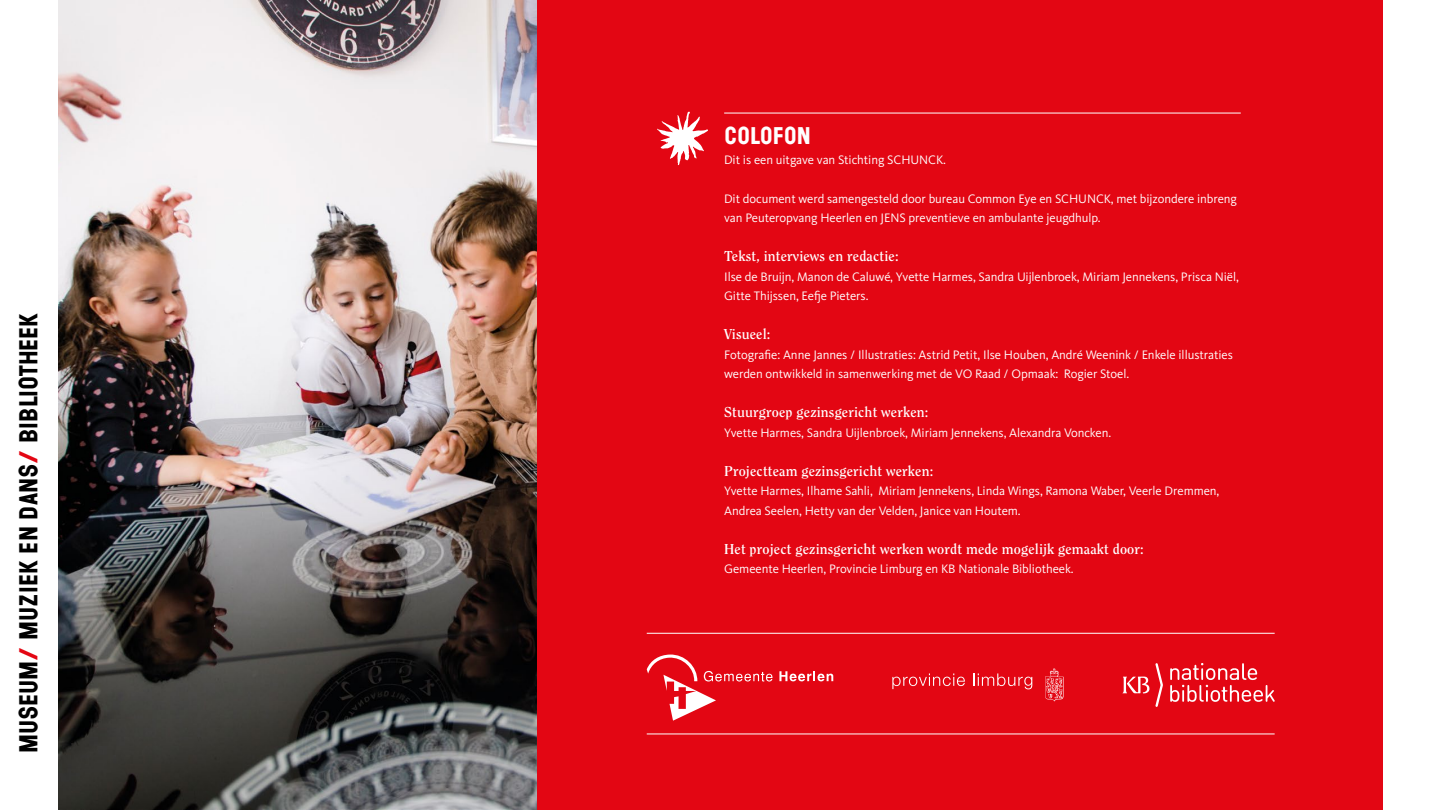
<style>
.page{position:relative;width:1440px;height:810px;background:#fff}
.page>*{position:absolute;margin:0;border:0;box-sizing:border-box;transform-origin:0 0}
.t1{font:24.15px "Wilma Base";color:#000}
.Citaat_wit{font:22.8px "Clearface Std";color:#fff}
.COlofon{font:22.5px "Wilma Base";letter-spacing:-.01em;color:#fff}
.Basis{font:700 14.25px "Clearface Std";letter-spacing:.01em;color:#fff}
.Basis-2{font:12.75px/19.5px "Kievit OT";letter-spacing:-.005em;color:#fff}
.s1{color:#e30613}
</style>
<div class="page">
<img style="left:58px;top:0;width:480px;height:810px">
<div style="left:538px;top:0;width:846px;height:810px;background:#e30613"></div>
<hr style="left:724px;top:113px;width:517px;height:1px;background:#fff">
<svg style="left:657px;top:112px;width:51px;height:53px"></svg>
<svg style="left:647px;top:654px;width:126px;height:67px"></svg>
<svg style="left:779px;top:671px;width:54px;height:10px"></svg>
<svg style="left:892px;top:673px;width:73px;height:16px"></svg>
<svg style="left:974px;top:673px;width:58px;height:16px"></svg>
<svg style="left:1045px;top:668px;width:19px;height:33px"></svg>
<svg style="left:1123px;top:663px;width:40px;height:44px"></svg>
<svg style="left:1170px;top:663px;width:105px;height:39px"></svg>
<hr style="left:647px;top:633px;width:628px;height:1px;background:#fff">
<hr style="left:647px;top:733px;width:628px;height:1px;background:#fff">
<p class="t1" style="left:13px;top:753px;width:442px;rotate:-90deg">MUSEUM<span class="s1">/</span> MUZIEK EN DANS<span class="s1">/</span> BIBLIOTHEEK</p>
<p class="COlofon" style="left:724px;top:121px;width:88px">COLOFON</p>
<p class="Basis-2" style="left:724px;top:150px;width:223px">Dit is een uitgave van Stichting SCHUNCK.</p>
<p class="Basis-2" style="left:724px;top:189px;width:514px">Dit document werd samengesteld door bureau Common Eye en SCHUNCK, met bijzondere inbreng van Peuteropvang Heerlen en JENS preventieve en ambulante jeugdhulp.</p>
<p class="Basis" style="left:724px;top:247px;width:176px">Tekst, interviews en redactie:</p>
<p class="Basis-2" style="left:724px;top:267px;width:516px">Ilse de Bruijn, Manon de Caluwé, Yvette Harmes, Sandra Uijlenbroek, Miriam Jennekens, Prisca Niël,<br>Gitte Thijssen, Eefje Pieters.</p>
<p class="Basis" style="left:724px;top:325px;width:48px">Visueel:</p>
<p class="Basis-2" style="left:724px;top:345px;width:510px">Fotografie: Anne Jannes / Illustraties: Astrid Petit, Ilse Houben, André Weenink / Enkele illustraties werden ontwikkeld in samenwerking met de VO Raad / Opmaak: Rogier Stoel.</p>
<p class="Basis" style="left:724px;top:403px;width:206px">Stuurgroep gezinsgericht werken:</p>
<p class="Basis-2" style="left:724px;top:423px;width:389px">Yvette Harmes, Sandra Uijlenbroek, Miriam Jennekens, Alexandra Voncken.</p>
<p class="Basis" style="left:724px;top:462px;width:211px">Projectteam gezinsgericht werken:</p>
<p class="Basis-2" style="left:724px;top:481px;width:497px">Yvette Harmes, Ilhame Sahli, Miriam Jennekens, Linda Wings, Ramona Waber, Veerle Dremmen,<br>Andrea Seelen, Hetty van der Velden, Janice van Houtem.</p>
<p class="Basis" style="left:724px;top:540px;width:421px">Het project gezinsgericht werken wordt mede mogelijk gemaakt door:</p>
<p class="Basis-2" style="left:724px;top:559px;width:351px">Gemeente Heerlen, Provincie Limburg en KB Nationale Bibliotheek.</p>
<p class="Citaat_wit" style="left:741px;top:559px;width:323px">waarbij het gaat om het verbinden</p>
</div>
